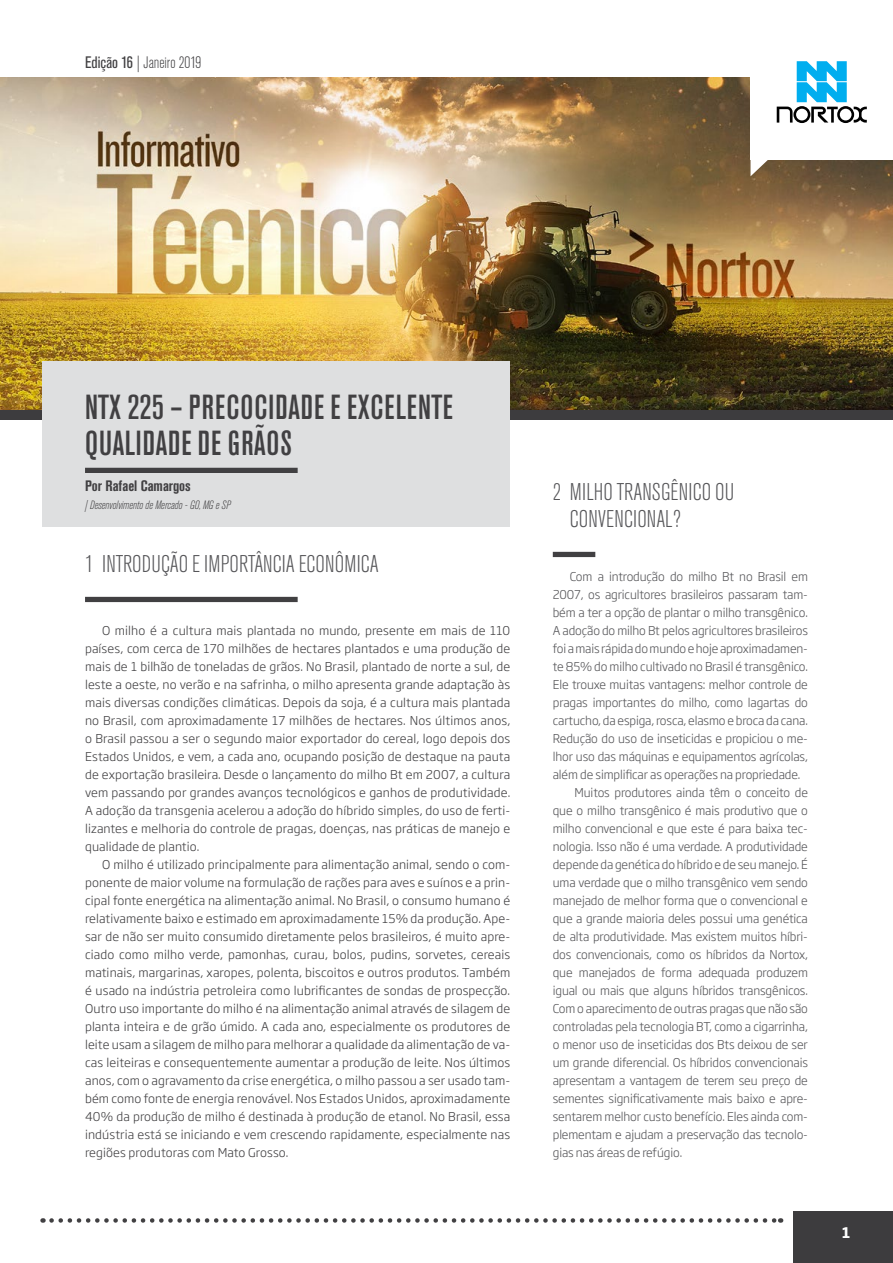
<style>
.page{position:relative;width:893px;height:1263px;background:#fff}
.page>*{position:absolute;margin:0;border:0;box-sizing:border-box;transform-origin:0 0}
.t1{font:500 condensed 34.5px/36px "Akzidenz Grotesk Std";letter-spacing:.03em;color:#414042}
.t2{font:300 condensed 24px/27px "Akzidenz Grotesk Std";letter-spacing:.005em;color:#565659}
.t3{font:300 condensed 16.5px "Akzidenz Grotesk Std";color:#414042}
.t4{font:700 condensed 15px "Akzidenz Grotesk Std";color:#414042}
.t5{font:700 14.4px "Soho Gothic Pro";color:#fff;scale:.93 1}
.t6{font:300 12px/18px "Soho Gothic Pro";letter-spacing:.01em;color:#414042;text-align:justify}
.t7{font:300 12px "Soho Gothic Pro";letter-spacing:-.01em;color:#565659}
.t8{font:italic 300 condensed 12px "Akzidenz Grotesk Std";color:#414042}
.s1{font-weight:400}
</style>
<div class="page">
<div style="left:793px;top:1211px;width:100px;height:52px;background:#3d3c3e"></div>
<svg style="left:52px;top:1218px;width:729px;height:5px"></svg>
<img style="left:0;top:77px;width:893px;height:333px">
<div style="left:750px;top:25px;width:143px;height:135px;background:#fff"></div>
<svg style="left:750px;top:160px;width:29px;height:16px"></svg>
<svg style="left:777px;top:61px;width:90px;height:62px"></svg>
<div style="left:0;top:410px;width:893px;height:9px;background:#3d3c3e"></div>
<div style="left:85px;top:597px;width:213px;height:5px;background:#414042"></div>
<div style="left:553px;top:552px;width:42px;height:5px;background:#414042"></div>
<div style="left:43px;top:361px;width:467px;height:166px;background:#dedfe0"></div>
<div style="left:85px;top:468px;width:213px;height:5px;background:#414042"></div>
<h3 class="t3" style="left:85px;top:54px;width:118px"><span class="s1">Edição 16</span> | Janeiro 2019</h3>
<h1 class="t1" style="left:85px;top:389px;width:369px">NTX 225 – PRECOCIDADE E EXCELENTE<br>QUALIDADE DE GRÃOS</h1>
<p class="t4" style="left:85px;top:478px;width:107px">Por Rafael Camargos</p>
<p class="t8" style="left:85px;top:499px;width:147px">| Desenvolvimento de Mercado - GO, MG e SP</p>
<h2 class="t2" style="left:85px;top:551px;width:295px">1 INTRODUÇÃO E IMPORTÂNCIA ECONÔMICA</h2>
<p class="t6" style="left:85px;top:621px;width:427px;text-indent:17px">O milho é a cultura mais plantada no mundo, presente em mais de 110 países, com cerca de 170 milhões de hectares plantados e uma produção de mais de 1 bilhão de toneladas de grãos. No Brasil, plantado de norte a sul, de leste a oeste, no verão e na safrinha, o milho apresenta grande adaptação às mais diversas condições climáticas. Depois da soja, é a cultura mais plantada no Brasil, com aproximadamente 17 milhões de hectares. Nos últimos anos, o Brasil passou a ser o segundo maior exportador do cereal, logo depois dos Estados Unidos, e vem, a cada ano, ocupando posição de destaque na pauta de exportação brasileira. Desde o lançamento do milho Bt em 2007, a cultura vem passando por grandes avanços tecnológicos e ganhos de produtividade.<br>A adoção da transgenia acelerou a adoção do híbrido simples, do uso de ferti&shy;lizantes e melhoria do controle de pragas, doenças, nas práticas de manejo e qualidade de plantio.</p>
<p class="t6" style="left:85px;top:855px;width:427px;text-indent:17px">O milho é utilizado principalmente para alimentação animal, sendo o com&shy;ponente de maior volume na formulação de rações para aves e suínos e a prin&shy;cipal fonte energética na alimentação animal. No Brasil, o consumo humano é relativamente baixo e estimado em aproximadamente 15% da produção. Ape&shy;sar de não ser muito consumido diretamente pelos brasileiros, é muito apre&shy;ciado como milho verde, pamonhas, curau, bolos, pudins, sorvetes, cereais matinais, margarinas, xaropes, polenta, biscoitos e outros produtos. Também é usado na indústria petroleira como lubrificantes de sondas de prospecção.<br>Outro uso importante do milho é na alimentação animal através de silagem de planta inteira e de grão úmido. A cada ano, especialmente os produtores de leite usam a silagem de milho para melhorar a qualidade da alimentação de va&shy;cas leiteiras e consequentemente aumentar a produção de leite. Nos últimos anos, com o agravamento da crise energética, o milho passou a ser usado tam&shy;bém como fonte de energia renovável. Nos Estados Unidos, aproximadamente 40% da produção de milho é destinada à produção de etanol. No Brasil, essa indústria está se iniciando e vem crescendo rapidamente, especialmente nas regiões produtoras com Mato Grosso.</p>
<h2 class="t2" style="left:570px;top:479px;width:166px;text-indent:-17px">2 MILHO TRANSGÊNICO OU<br>CONVENCIONAL?</h2>
<p class="t7" style="left:570px;top:568px;width:240px">Com a introdução do milho Bt no Brasil em</p>
<p class="t7" style="left:553px;top:586px;width:257px">2007, os agricultores brasileiros passaram tam-</p>
<p class="t7" style="left:553px;top:604px;width:257px">bém a ter a opção de plantar o milho transgênico.</p>
<p class="t7" style="left:553px;top:622px;width:257px">A adoção do milho Bt pelos agricultores brasileiros</p>
<p class="t7" style="left:553px;top:640px;width:257px">foi a mais rápida do mundo e hoje aproximadamen-</p>
<p class="t7" style="left:553px;top:658px;width:257px">te 85% do milho cultivado no Brasil é transgênico.</p>
<p class="t7" style="left:553px;top:676px;width:257px">Ele trouxe muitas vantagens: melhor controle de</p>
<p class="t7" style="left:553px;top:694px;width:257px">pragas importantes do milho, como lagartas do</p>
<p class="t7" style="left:553px;top:712px;width:257px">cartucho, da espiga, rosca, elasmo e broca da cana.</p>
<p class="t7" style="left:553px;top:730px;width:257px">Redução do uso de inseticidas e propiciou o me-</p>
<p class="t7" style="left:553px;top:748px;width:257px">lhor uso das máquinas e equipamentos agrícolas,</p>
<p class="t7" style="left:553px;top:766px;width:249px">além de simplificar as operações na propriedade.</p>
<p class="t7" style="left:575px;top:784px;width:235px">Muitos produtores ainda têm o conceito de</p>
<p class="t7" style="left:553px;top:802px;width:257px">que o milho transgênico é mais produtivo que o</p>
<p class="t7" style="left:553px;top:820px;width:257px">milho convencional e que este é para baixa tec-</p>
<p class="t7" style="left:553px;top:838px;width:257px">nologia. Isso não é uma verdade. A produtividade</p>
<p class="t7" style="left:553px;top:856px;width:257px">depende da genética do híbrido e de seu manejo. É</p>
<p class="t7" style="left:553px;top:874px;width:257px">uma verdade que o milho transgênico vem sendo</p>
<p class="t7" style="left:553px;top:892px;width:257px">manejado de melhor forma que o convencional e</p>
<p class="t7" style="left:553px;top:910px;width:257px">que a grande maioria deles possui uma genética</p>
<p class="t7" style="left:553px;top:928px;width:257px">de alta produtividade. Mas existem muitos híbri-</p>
<p class="t7" style="left:553px;top:946px;width:257px">dos convencionais, como os híbridos da Nortox,</p>
<p class="t7" style="left:553px;top:964px;width:257px">que manejados de forma adequada produzem</p>
<p class="t7" style="left:553px;top:982px;width:257px">igual ou mais que alguns híbridos transgênicos.</p>
<p class="t7" style="left:553px;top:1000px;width:257px">Com o aparecimento de outras pragas que não são</p>
<p class="t7" style="left:553px;top:1018px;width:257px">controladas pela tecnologia BT, como a cigarrinha,</p>
<p class="t7" style="left:553px;top:1036px;width:257px">o menor uso de inseticidas dos Bts deixou de ser</p>
<p class="t7" style="left:553px;top:1054px;width:257px">um grande diferencial. Os híbridos convencionais</p>
<p class="t7" style="left:553px;top:1072px;width:257px">apresentam a vantagem de terem seu preço de</p>
<p class="t7" style="left:553px;top:1090px;width:257px">sementes significativamente mais baixo e apre-</p>
<p class="t7" style="left:553px;top:1108px;width:257px">sentarem melhor custo benefício. Eles ainda com-</p>
<p class="t7" style="left:553px;top:1126px;width:257px">plementam e ajudam a preservação das tecnolo-</p>
<p class="t7" style="left:553px;top:1144px;width:131px">gias nas áreas de refúgio.</p>
<p class="t5" style="left:842px;top:1222px;width:10px">1</p>
</div>
